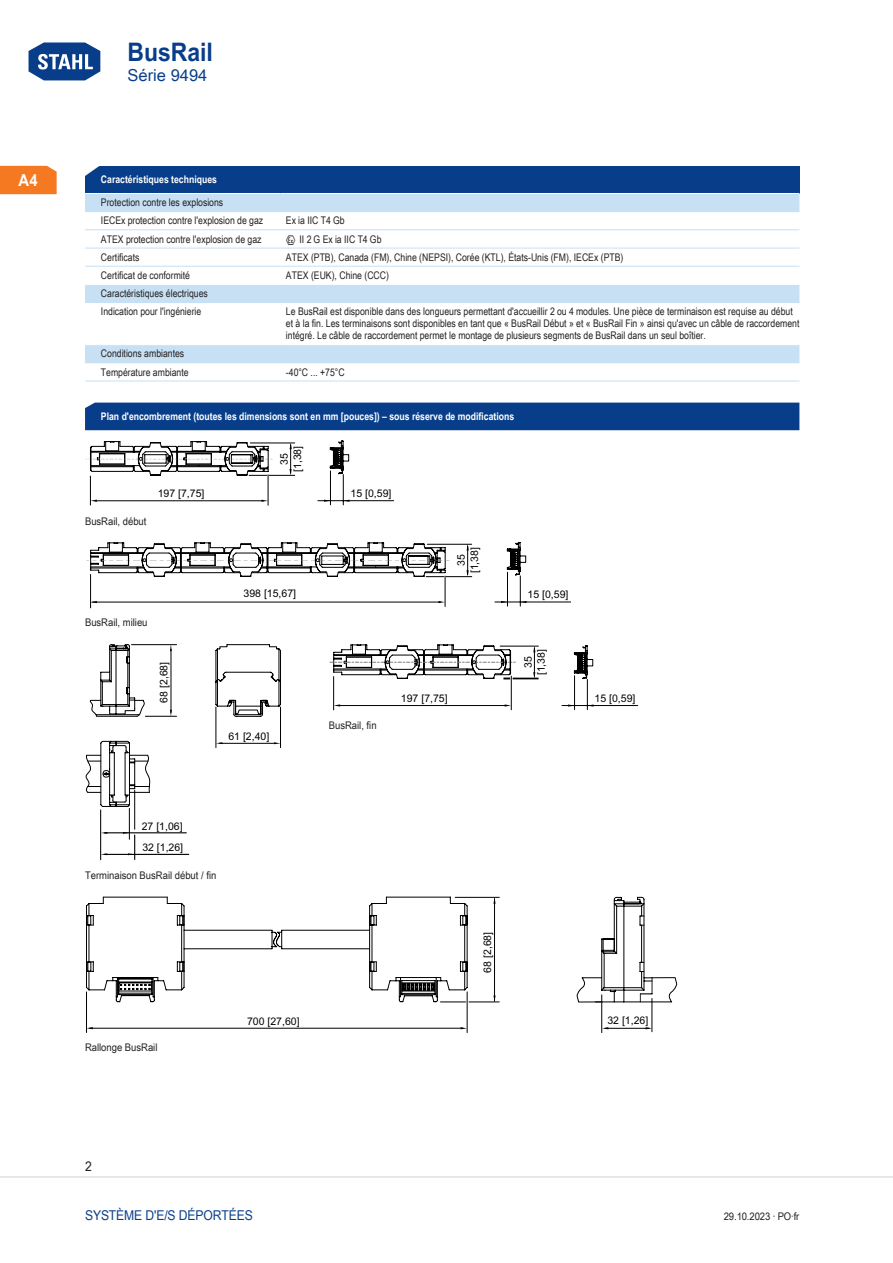
<style>
.page{position:relative;width:893px;height:1263px;background:#fff}
.page>*{position:absolute;margin:0;border:0;box-sizing:border-box;transform-origin:0 0}
.t1{font:700 25.5px "Arial Unicode MS";color:#083e89;scale:.9 1}
.TabHeader1stColumn{font:700 24px "Arial Unicode MS";color:#fff;scale:1.45 1}
.t2{font:16.5px "Arial Unicode MS";color:#083e89}
.t3{font:700 16.5px "Arial Unicode MS";color:#fff;scale:.9 1}
.t4{font:13.5px "Arial Unicode MS";letter-spacing:-.01em;color:#083e89;scale:.9 1}
.t5{font:13.5px "Arial Unicode MS";color:#231f20;scale:.9 1}
.TabBodyLeft{font:10.5px/12px "Arial Unicode MS";color:#231f20;scale:.83 1}
.TabBody1stColumn{font:10.5px "Arial Unicode MS";color:#231f20;scale:.83 1}
.TabHeader1stColumn-2{font:700 10.5px "Arial Unicode MS";color:#fff;scale:.83 1}
.t6{font:10.5px "Arial Unicode MS";color:#000}
.TabBodyLeft-2{font:10.5px "Arial Unicode MS";color:#231f20;scale:.9 1}
.t7{font:10.5px/21.3px "Arial";color:#000;text-align:right}
.s1{font-weight:400;font-size:31.65px;color:#fff}
.s2{font-family:"STAHL Sonderzeichen"}
</style>
<div class="page">
<svg style="left:28px;top:42px;width:73px;height:39px"></svg>
<hr style="left:0;top:1176px;width:893px;height:2px;background:#e6e7e9">
<div style="left:0;top:166px;width:57px;height:28px;background:#f47921"></div>
<div style="left:85px;top:166px;width:714px;height:27px;background:#083e89"></div>
<svg style="left:85px;top:194px;width:714px;height:168px"></svg>
<hr style="left:85px;top:211px;width:196px;height:1px;background:#c7e0f3">
<hr style="left:281px;top:211px;width:518px;height:1px;background:#c7e0f3">
<hr style="left:85px;top:229px;width:196px;height:1px;background:#c7e0f3">
<hr style="left:281px;top:229px;width:518px;height:1px;background:#c7e0f3">
<hr style="left:85px;top:248px;width:196px;height:1px;background:#c7e0f3">
<hr style="left:281px;top:248px;width:518px;height:1px;background:#c7e0f3">
<hr style="left:85px;top:266px;width:196px;height:1px;background:#c7e0f3">
<hr style="left:281px;top:266px;width:518px;height:1px;background:#c7e0f3">
<hr style="left:85px;top:284px;width:196px;height:1px;background:#fff">
<hr style="left:281px;top:284px;width:518px;height:1px;background:#fff">
<hr style="left:85px;top:302px;width:196px;height:1px;background:#c7e0f3">
<hr style="left:281px;top:302px;width:518px;height:1px;background:#c7e0f3">
<hr style="left:85px;top:344px;width:196px;height:1px;background:#fff">
<hr style="left:281px;top:344px;width:518px;height:1px;background:#fff">
<hr style="left:85px;top:362px;width:196px;height:1px;background:#c7e0f3">
<hr style="left:85px;top:381px;width:196px;height:1px;background:#c7e0f3">
<hr style="left:281px;top:362px;width:518px;height:1px;background:#c7e0f3">
<hr style="left:281px;top:381px;width:518px;height:1px;background:#c7e0f3">
<hr style="left:89px;top:1028px;width:374px;height:1px;background:#000">
<hr style="left:86px;top:992px;width:1px;height:40px;background:#000">
<hr style="left:467px;top:992px;width:1px;height:40px;background:#000">
<hr style="left:494px;top:898px;width:1px;height:103px;background:#000">
<hr style="left:455px;top:897px;width:44px;height:1px;background:#000">
<hr style="left:469px;top:1002px;width:30px;height:1px;background:#000">
<svg style="left:86px;top:896px;width:382px;height:107px"></svg>
<hr style="left:605px;top:1028px;width:44px;height:1px;background:#000">
<hr style="left:601px;top:995px;width:1px;height:37px;background:#000">
<svg style="left:577px;top:897px;width:100px;height:106px"></svg>
<hr style="left:652px;top:998px;width:1px;height:34px;background:#000">
<hr style="left:339px;top:705px;width:167px;height:1px;background:#000">
<hr style="left:333px;top:676px;width:1px;height:34px;background:#000">
<hr style="left:511px;top:676px;width:1px;height:34px;background:#000">
<svg style="left:329px;top:644px;width:209px;height:35px"></svg>
<svg style="left:574px;top:646px;width:19px;height:33px"></svg>
<hr style="left:562px;top:705px;width:76px;height:1px;background:#000">
<hr style="left:574px;top:676px;width:1px;height:34px;background:#000">
<hr style="left:587px;top:679px;width:1px;height:31px;background:#000">
<hr style="left:104px;top:832px;width:82px;height:1px;background:#000">
<hr style="left:129px;top:808px;width:1px;height:31px;background:#000">
<hr style="left:104px;top:854px;width:85px;height:1px;background:#000">
<hr style="left:100px;top:810px;width:1px;height:50px;background:#000">
<svg style="left:123px;top:832px;width:12px;height:27px"></svg>
<svg style="left:86px;top:644px;width:195px;height:163px"></svg>
<hr style="left:134px;top:790px;width:1px;height:39px;background:#000">
<hr style="left:92px;top:602px;width:348px;height:1px;background:#000">
<svg style="left:438px;top:601px;width:7px;height:2px"></svg>
<hr style="left:445px;top:576px;width:1px;height:30px;background:#000">
<svg style="left:507px;top:542px;width:19px;height:34px"></svg>
<hr style="left:495px;top:602px;width:76px;height:1px;background:#000">
<hr style="left:507px;top:572px;width:1px;height:34px;background:#000">
<hr style="left:520px;top:576px;width:1px;height:30px;background:#000">
<hr style="left:90px;top:574px;width:1px;height:34px;background:#000">
<svg style="left:86px;top:542px;width:386px;height:35px"></svg>
<svg style="left:330px;top:441px;width:19px;height:33px"></svg>
<hr style="left:318px;top:500px;width:76px;height:1px;background:#000">
<hr style="left:330px;top:471px;width:1px;height:34px;background:#000">
<hr style="left:343px;top:475px;width:1px;height:30px;background:#000">
<svg style="left:86px;top:441px;width:209px;height:64px"></svg>
<div style="left:85px;top:403px;width:714px;height:27px;background:#083e89"></div>
<h1 class="t1" style="left:26px;top:33px;width:209px"><span class="s1">Home</span> BusRail</h1>
<h3 class="t2" style="left:128px;top:63px;width:81px">Série 9494</h3>
<h3 class="t3" style="left:19px;top:168px;width:23px">A4</h3>
<p class="TabHeader1stColumn" style="left:82px;top:154px;width:16px">◤</p>
<p class="TabHeader1stColumn-2" style="left:101px;top:172px;width:141px">Caractéristiques techniques</p>
<p class="TabBody1stColumn" style="left:101px;top:195px;width:149px">Protection contre les explosions</p>
<p class="TabBody1stColumn" style="left:101px;top:213px;width:197px">IECEx protection contre l'explosion de gaz</p>
<p class="TabBodyLeft" style="left:286px;top:215px;width:72px">Ex ia IIC T4 Gb</p>
<p class="TabBody1stColumn" style="left:101px;top:231px;width:195px">ATEX protection contre l'explosion de gaz</p>
<p class="TabBodyLeft" style="left:286px;top:233px;width:117px"><span class="s2">E</span> II 2 G Ex ia IIC T4 Gb</p>
<p class="TabBody1stColumn" style="left:101px;top:250px;width:48px">Certificats</p>
<p class="TabBodyLeft" style="left:286px;top:251px;width:408px">ATEX (PTB), Canada (FM), Chine (NEPSI), Corée (KTL), États-Unis (FM), IECEx (PTB)</p>
<p class="TabBody1stColumn" style="left:101px;top:268px;width:109px">Certificat de conformité</p>
<p class="TabBodyLeft" style="left:286px;top:269px;width:126px">ATEX (EUK), Chine (CCC)</p>
<p class="TabBody1stColumn" style="left:101px;top:286px;width:130px">Caractéristiques électriques</p>
<p class="TabBody1stColumn" style="left:101px;top:304px;width:122px">Indication pour l'ingénierie</p>
<p class="TabBodyLeft" style="left:286px;top:305px;width:620px">Le BusRail est disponible dans des longueurs permettant d'accueillir 2 ou 4 modules. Une pièce de terminaison est requise au début et à la fin. Les terminaisons sont disponibles en tant que « BusRail Début » et « BusRail Fin » ainsi qu'avec un câble de raccordement intégré. Le câble de raccordement permet le montage de plusieurs segments de BusRail dans un seul boîtier.</p>
<p class="TabBody1stColumn" style="left:101px;top:346px;width:102px">Conditions ambiantes</p>
<p class="TabBody1stColumn" style="left:101px;top:364px;width:107px">Température ambiante</p>
<p class="TabBodyLeft" style="left:286px;top:366px;width:72px">-40°C ... +75°C</p>
<p class="TabHeader1stColumn-2" style="left:101px;top:409px;width:499px">Plan d'encombrement (toutes les dimensions sont en mm [pouces]) – sous réserve de modifications</p>
<p class="TabBodyLeft-2" style="left:85px;top:514px;width:70px">BusRail, début</p>
<p class="t6" style="left:158px;top:490px;width:48px">197 [7,75]</p>
<p class="t6" style="left:294px;top:472px;width:28px;rotate:-90deg">[1,38]</p>
<p class="t6" style="left:280px;top:465px;width:13px;rotate:-90deg">35</p>
<p class="TabBodyLeft-2" style="left:85px;top:615px;width:71px">BusRail, milieu</p>
<p class="t7" style="left:154px;top:688px;width:28px;rotate:-90deg">[, ]</p>
<p class="t7" style="left:154px;top:703px;width:39px;rotate:-90deg">68 2 68</p>
<p class="t6" style="left:244px;top:590px;width:54px">398 [15,67]</p>
<p class="t7" style="left:228px;top:726px;width:25px">61 2</p>
<p class="t7" style="left:243px;top:726px;width:28px">[,04]</p>
<p class="t6" style="left:351px;top:490px;width:42px">15 [0,59]</p>
<p class="t6" style="left:471px;top:573px;width:28px;rotate:-90deg">[1,38]</p>
<p class="t6" style="left:457px;top:566px;width:13px;rotate:-90deg">35</p>
<p class="TabBodyLeft-2" style="left:329px;top:718px;width:55px">BusRail, fin</p>
<p class="t6" style="left:401px;top:694px;width:48px">197 [7,75]</p>
<p class="t6" style="left:528px;top:591px;width:42px">15 [0,59]</p>
<p class="t6" style="left:537px;top:675px;width:28px;rotate:-90deg">[1,38]</p>
<p class="t6" style="left:524px;top:668px;width:13px;rotate:-90deg">35</p>
<p class="t6" style="left:595px;top:694px;width:42px">15 [0,59]</p>
<p class="t7" style="left:142px;top:817px;width:39px">27 1 06</p>
<p class="t7" style="left:142px;top:817px;width:42px">[, ]<br>32 1 26</p>
<p class="t7" style="left:157px;top:838px;width:28px">[, ]</p>
<p class="TabBodyLeft-2" style="left:85px;top:868px;width:147px">Terminaison BusRail début / fin</p>
<p class="TabBodyLeft-2" style="left:85px;top:1040px;width:82px">Rallonge BusRail</p>
<p class="t6" style="left:484px;top:973px;width:42px;rotate:-90deg">68 2,68]</p>
<p class="t6" style="left:484px;top:958px;width:4px;rotate:-90deg">[</p>
<p class="t6" style="left:267px;top:1017px;width:4px">[</p>
<p class="t6" style="left:607px;top:1016px;width:42px">32 1,26]</p>
<p class="t6" style="left:622px;top:1016px;width:4px">[</p>
<p class="t6" style="left:247px;top:1017px;width:54px">700 27,60]</p>
<p class="t5" style="left:85px;top:1157px;width:9px">2</p>
<p class="t4" style="left:85px;top:1205px;width:186px">Système d'E/S déportées</p>
<p class="TabBodyLeft-2" style="left:724px;top:1208px;width:86px">29.10.2023 · PO·fr</p>
</div>
